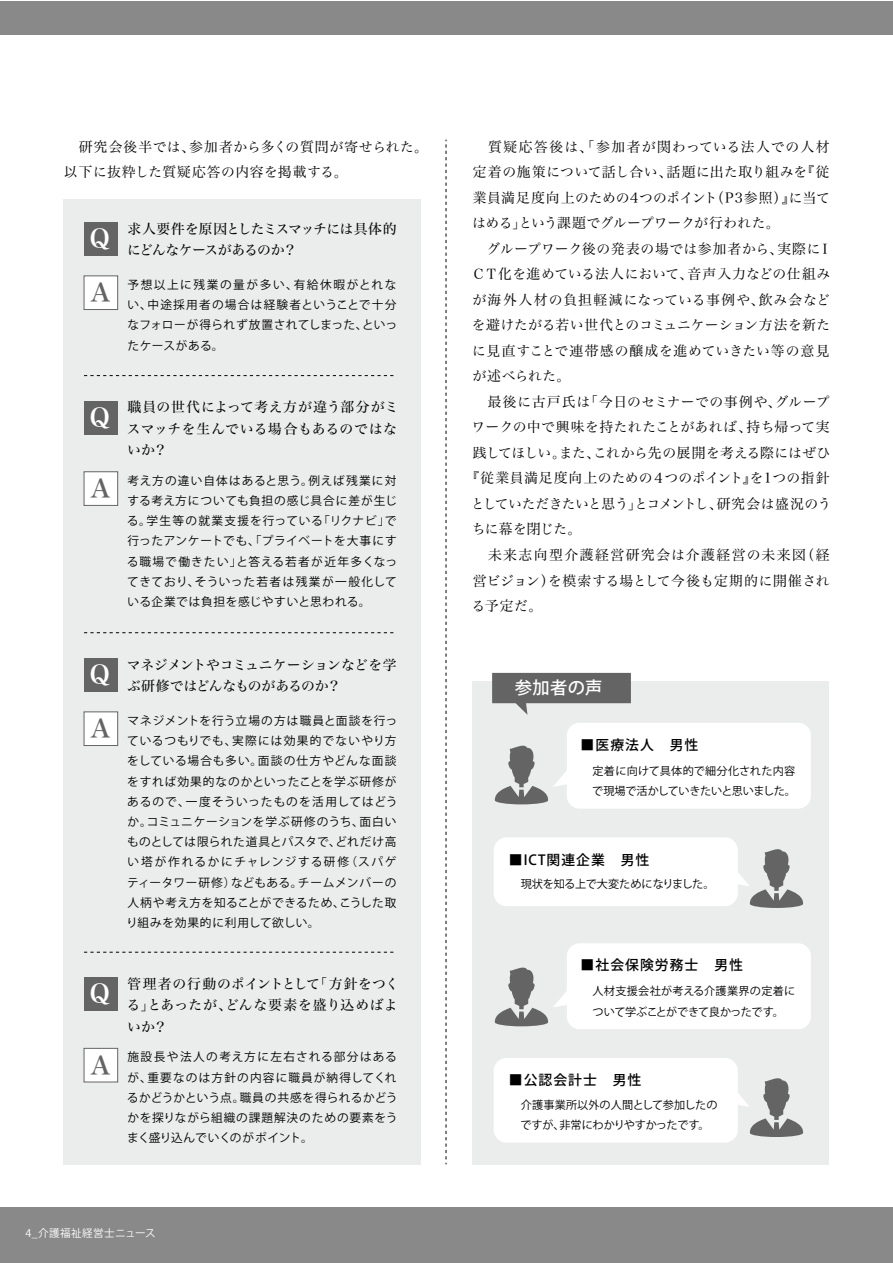
<style>
.page{position:relative;width:893px;height:1263px;background:#fff}
.page>*{position:absolute;margin:0;border:0;box-sizing:border-box;transform-origin:0 0}
.t1{font:25.35px "Hira Min Std N W6";color:#fff}
.t2{font:25.35px "Hira Min Std N W6";color:#656464}
.t3{font:500 17.25px "Koz Go Pro";letter-spacing:.02em;color:#fff}
.t4{font:13.8px/25.5px "Hira Min Std N W3";letter-spacing:.03em;color:#000}
.t5{font:13.8px/21.3px "Hira Min Std N W4";letter-spacing:.005em;color:#000;text-align:justify}
.t6{font:500 13.8px "Koz Go Pro";letter-spacing:.075em;color:#000}
.t7{font:13.8px/21.3px "Hira Min Std N W4";letter-spacing:-.02em;color:#000}
.t8{font:13.8px/21.3px "Hira Min Std N W4";letter-spacing:-.04em;color:#000}
.t9{font:13.8px "Hira Min Std N W3";letter-spacing:-.035em;color:#000}
.t10{font:13.8px "Hira Min Std N W3";letter-spacing:-.01em;color:#000}
.t11{font:13.8px "Hira Min Std N W3";letter-spacing:.01em;color:#000}
.t12{font:13.8px "Hira Min Std N W3";letter-spacing:.005em;color:#000}
.t13{font:13.8px "Hira Min Std N W3";color:#000}
.t14{font:13.8px "Hira Min Std N W3";letter-spacing:.085em;color:#000}
.t15{font:13.8px "Hira Min Std N W3";letter-spacing:.07em;color:#000}
.t16{font:13.8px "Hira Min Std N W3";letter-spacing:.055em;color:#000}
.t17{font:13.8px "Hira Min Std N W3";letter-spacing:.11em;color:#000}
.t18{font:13.8px "Hira Min Std N W3";letter-spacing:-.02em;color:#000}
.t19{font:13.8px "Hira Min Std N W3";letter-spacing:-.005em;color:#000}
.t20{font:11.7px/20.2px "Koz Go Pro";letter-spacing:.05em;color:#000;text-align:justify}
.t21{font:11.1px/20.2px "Koz Go Pro";color:#000}
.t22{font:11.1px "Koz Go Pro";letter-spacing:-.02em;color:#000}
.t23{font:10.65px "Koz Go Pro";letter-spacing:.035em;color:#fff}
</style>
<div class="page">
<div style="left:64px;top:199px;width:357px;height:965px;background:#ebecec"></div>
<div style="left:0;top:1208px;width:892px;height:55px;background:#898989"></div>
<div style="left:0;top:1px;width:892px;height:33px;background:#898989"></div>
<svg style="left:446px;top:140px;width:1px;height:1024px"></svg>
<div style="left:473px;top:681px;width:356px;height:483px;background:#ebecec"></div>
<svg style="left:492px;top:673px;width:139px;height:42px"></svg>
<div style="left:567px;top:723px;width:244px;height:86px;background:#fff;border-radius:13px"></div>
<svg style="left:494px;top:745px;width:73px;height:59px"></svg>
<div style="left:494px;top:837px;width:244px;height:69px;background:#fff;border-radius:13px"></div>
<svg style="left:737px;top:846px;width:67px;height:62px"></svg>
<div style="left:567px;top:943px;width:244px;height:86px;background:#fff;border-radius:13px"></div>
<svg style="left:494px;top:967px;width:75px;height:59px"></svg>
<div style="left:494px;top:1058px;width:244px;height:84px;background:#fff;border-radius:13px"></div>
<svg style="left:738px;top:1078px;width:66px;height:59px"></svg>
<div style="left:84px;top:276px;width:34px;height:33px;background:#fff"></div>
<div style="left:84px;top:276px;width:34px;height:34px;border:1px solid #656464"></div>
<div style="left:84px;top:222px;width:34px;height:33px;background:#656464"></div>
<div style="left:84px;top:472px;width:34px;height:33px;background:#fff"></div>
<div style="left:84px;top:471px;width:34px;height:35px;border:1px solid #656464"></div>
<div style="left:84px;top:401px;width:34px;height:33px;background:#656464"></div>
<div style="left:84px;top:712px;width:34px;height:33px;background:#fff"></div>
<div style="left:84px;top:712px;width:34px;height:34px;border:1px solid #656464"></div>
<div style="left:84px;top:658px;width:34px;height:33px;background:#656464"></div>
<svg style="left:84px;top:375px;width:310px;height:1px"></svg>
<div style="left:84px;top:1048px;width:34px;height:34px;background:#fff"></div>
<div style="left:84px;top:1048px;width:34px;height:34px;border:1px solid #656464"></div>
<div style="left:84px;top:977px;width:34px;height:34px;background:#656464"></div>
<svg style="left:84px;top:952px;width:310px;height:1px"></svg>
<svg style="left:84px;top:632px;width:310px;height:1px"></svg>
<p class="t4" style="left:64px;top:133px;width:365px">　研究会後半では、参加者から多くの質問が寄せられた。以下に抜粋した質疑応答の内容を掲載する。</p>
<p class="t14" style="left:473px;top:137px;width:358px">　質疑応答後は、「参加者が関わっている法人での人材</p>
<p class="t4" style="left:473px;top:159px;width:358px">定着の施策について話し合い、話題に出た取り組みを『従</p>
<p class="t4" style="left:473px;top:184px;width:359px">業員満足度向上のための4つのポイント（P3参照）』に当て</p>
<p class="t18" style="left:472px;top:213px;width:309px">はめる」という課題でグループワークが行われた。</p>
<p class="t4" style="left:473px;top:236px;width:361px">　グループワーク後の発表の場では参加者から、実際にＩ</p>
<p class="t12" style="left:472px;top:264px;width:360px">ＣＴ化を進めている法人において、音声入力などの仕組み</p>
<p class="t15" style="left:472px;top:290px;width:359px">が海外人材の負担軽減になっている事例や、飲み会など</p>
<p class="t13" style="left:472px;top:315px;width:360px">を避けたがる若い世代とのコミュニケーション方法を新た</p>
<p class="t16" style="left:472px;top:341px;width:359px">に見直すことで連帯感の醸成を進めていきたい等の意見</p>
<p class="t4" style="left:472px;top:363px;width:99px">が述べられた。</p>
<p class="t4" style="left:473px;top:389px;width:359px">　最後に古戸氏は「今日のセミナーでの事例や、グループ</p>
<p class="t4" style="left:472px;top:414px;width:359px">ワークの中で興味を持たれたことがあれば、持ち帰って実</p>
<p class="t10" style="left:473px;top:443px;width:359px">践してほしい。また、これから先の展開を考える際にはぜひ</p>
<p class="t11" style="left:466px;top:468px;width:365px">『従業員満足度向上のための４つのポイント』を1つの指針</p>
<p class="t9" style="left:471px;top:494px;width:362px">としていただきたいと思う」とコメントし、研究会は盛況のう</p>
<p class="t19" style="left:472px;top:519px;width:111px">ちに幕を閉じた。</p>
<p class="t17" style="left:473px;top:545px;width:358px">　未来志向型介護経営研究会は介護経営の未来図（経</p>
<p class="t4" style="left:473px;top:567px;width:358px">営ビジョン）を模索する場として今後も定期的に開催され</p>
<p class="t4" style="left:471px;top:593px;width:72px">る予定だ。</p>
<p class="t8" style="left:127px;top:218px;width:271px">求人要件を原因としたミスマッチには具体的にどんなケースがあるのか？</p>
<p class="t20" style="left:128px;top:275px;width:271px">予想以上に残業の量が多い、有給休暇がとれない、中途採用者の場合は経験者ということで十分なフォローが得られず放置されてしまった、といったケースがある。</p>
<h1 class="t1" style="left:90px;top:220px;width:22px">Q</h1>
<h1 class="t2" style="left:90px;top:275px;width:21px">A</h1>
<p class="t5" style="left:127px;top:396px;width:273px">職員の世代によって考え方が違う部分がミスマッチを生んでいる場合もあるのではないか？</p>
<p class="t20" style="left:127px;top:471px;width:272px">考え方の違い自体はあると思う。例えば残業に対する考え方についても負担の感じ具合に差が生じる。学生等の就業支援を行っている「リクナビ」で行ったアンケートでも、「プライベートを大事にする職場で働きたい」と答える若者が近年多くなってきており、そういった若者は残業が一般化している企業では負担を感じやすいと思われる。</p>
<h1 class="t1" style="left:90px;top:399px;width:22px">Q</h1>
<h1 class="t2" style="left:90px;top:470px;width:21px">A</h1>
<h1 class="t1" style="left:90px;top:656px;width:22px">Q</h1>
<h1 class="t2" style="left:90px;top:710px;width:21px">A</h1>
<p class="t7" style="left:127px;top:653px;width:271px">マネジメントやコミュニケーションなどを学ぶ研修ではどんなものがあるのか？</p>
<p class="t20" style="left:126px;top:711px;width:273px">マネジメントを行う立場の方は職員と面談を行っているつもりでも、実際には効果的でないやり方をしている場合も多い。面談の仕方やどんな面談をすれば効果的なのかといったことを学ぶ研修があるので、一度そういったものを活用してはどうか。コミュニケーションを学ぶ研修のうち、面白いものとしては限られた道具とパスタで、どれだけ高い塔が作れるかにチャレンジする研修（スパゲティータワー研修）などもある。チームメンバーの人柄や考え方を知ることができるため、こうした取り組みを効果的に利用して欲しい。</p>
<h1 class="t1" style="left:90px;top:975px;width:22px">Q</h1>
<h1 class="t2" style="left:90px;top:1047px;width:21px">A</h1>
<p class="t5" style="left:126px;top:973px;width:274px">管理者の行動のポイントとして「方針をつくる」とあったが、どんな要素を盛り込めばよいか？</p>
<p class="t20" style="left:127px;top:1047px;width:272px">施設長や法人の考え方に左右される部分はあるが、重要なのは方針の内容に職員が納得してくれるかどうかという点。職員の共感を得られるかどうかを探りながら組織の課題解決のための要素をうまく盛り込んでいくのがポイント。</p>
<p class="t23" style="left:26px;top:1227px;width:132px">4_介護福祉経営士ニュース</p>
<h2 class="t3" style="left:515px;top:676px;width:89px">参加者の声</h2>
<p class="t6" style="left:581px;top:736px;width:119px">■医療法人　男性</p>
<p class="t21" style="left:592px;top:761px;width:205px">定着に向けて具体的で細分化された内容で現場で活かしていきたいと思いました。</p>
<p class="t6" style="left:509px;top:851px;width:142px">■ICT関連企業　男性</p>
<p class="t22" style="left:521px;top:877px;width:195px">現状を知る上で大変ためになりました。</p>
<p class="t6" style="left:581px;top:956px;width:164px">■社会保険労務士　男性</p>
<p class="t21" style="left:593px;top:981px;width:204px">人材支援会社が考える介護業界の定着について学ぶことができて良かったです。</p>
<p class="t6" style="left:509px;top:1071px;width:134px">■公認会計士　男性</p>
<p class="t21" style="left:520px;top:1095px;width:199px">介護事業所以外の人間として参加したのですが、非常にわかりやすかったです。</p>
</div>
